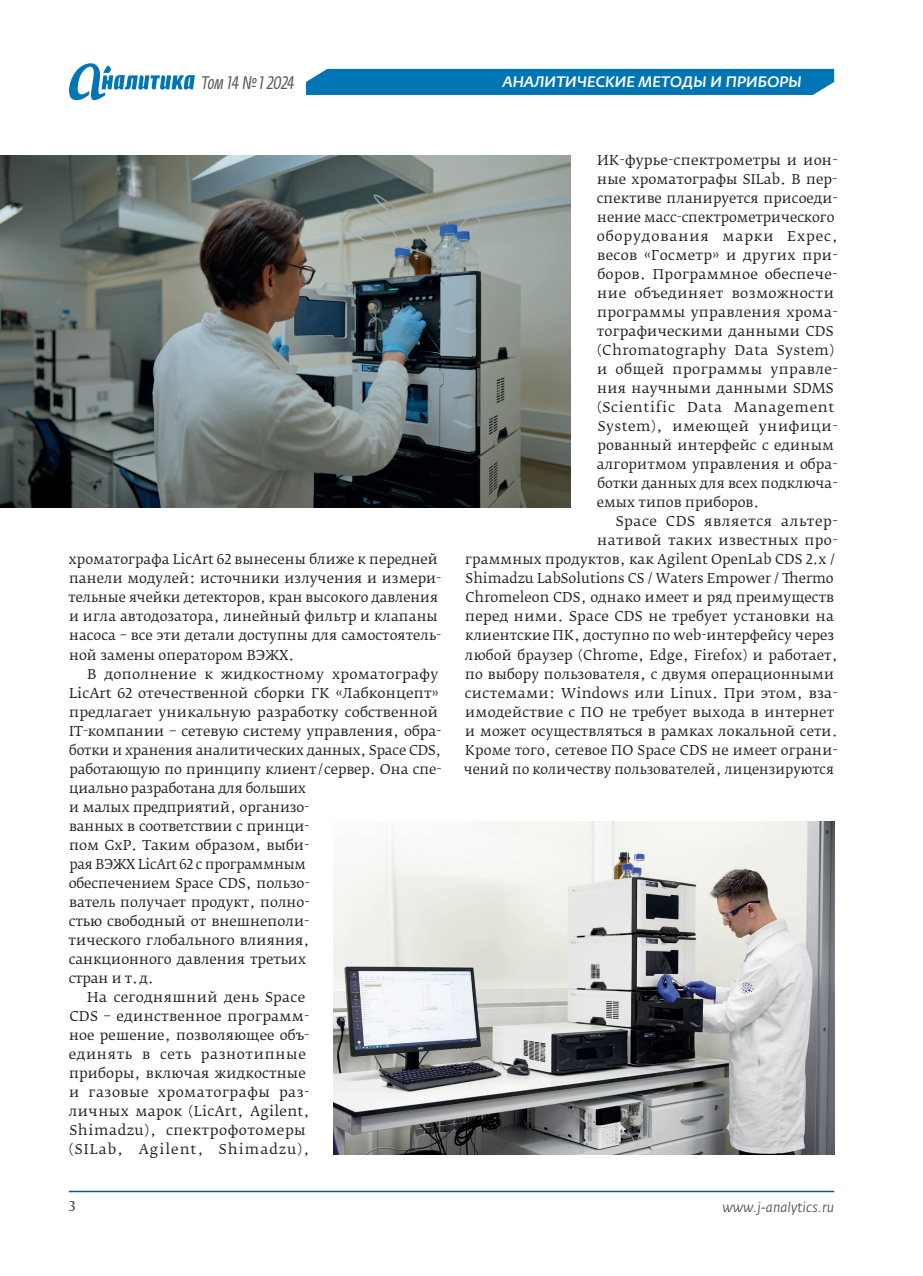
<style>
.page{position:relative;width:923px;height:1276px;background:#fff}
.page>*{position:absolute;margin:0;border:0;box-sizing:border-box;transform-origin:0 0}
.t1{font:italic 18px "Fedra Sans Cond Pro";color:#57585a}
.t2{font:italic 500 15px "Fedra Sans Pro";letter-spacing:.01em;color:#fff}
.t3{font:13.5px/19px "Fedra Serif B Pro";letter-spacing:.005em;color:#231f20}
.t4{font:13.5px "Fedra Serif B Pro";letter-spacing:-.015em;color:#231f20}
.t5{font:13.5px "Fedra Serif B Pro";letter-spacing:.04em;color:#231f20}
.t6{font:13.5px "Fedra Serif B Pro";letter-spacing:.035em;color:#231f20}
.t7{font:13.5px "Fedra Serif B Pro";letter-spacing:.07em;color:#231f20}
.t8{font:italic 13.5px "Fedra Sans Pro";color:#57585a}
.t9{font:13.5px "Fedra Serif B Pro";color:#57585a}
</style>
<div class="page">
<hr style="left:69px;top:1190px;width:765px;height:2px;background:#175887">
<div style="left:306px;top:69px;width:528px;height:26px;background:#0075b4"></div>
<svg style="left:69px;top:63px;width:126px;height:37px"></svg>
<img style="left:0;top:155px;width:570px;height:352px">
<img style="left:333px;top:821px;width:501px;height:333px">
<h1 class="t1" style="left:201px;top:71px;width:96px">Том 14 № 1 2024</h1>
<p class="t2" style="left:503px;top:72px;width:300px">АНАЛИТИЧЕСКИЕ МЕТОДЫ И ПРИБОРЫ</p>
<p class="t3" style="left:69px;top:550px;width:374px">хроматографа LicArt 62 вынесены ближе к передней панели модулей: источники излучения и измери&shy;тельные ячейки детекторов, кран высокого давления и игла автодозатора, линейный фильтр и клапаны насоса – все эти детали доступны для самостоятель&shy;ной замены оператором ВЭЖХ.</p>
<p class="t3" style="left:87px;top:664px;width:353px">В дополнение к жидкостному хроматографу</p>
<p class="t3" style="left:69px;top:683px;width:371px">LicArt 62 отечественной сборки ГК «Лабконцепт»</p>
<p class="t3" style="left:69px;top:702px;width:370px">предлагает уникальную разработку собственной</p>
<p class="t3" style="left:69px;top:721px;width:374px">IT-компании – сетевую систему управления, обра-</p>
<p class="t4" style="left:69px;top:741px;width:374px">ботки и хранения аналитических данных, Space CDS,</p>
<p class="t3" style="left:69px;top:759px;width:374px">работающую по принципу клиент / сервер. Она спе-</p>
<p class="t4" style="left:69px;top:779px;width:238px">циально разработана для больших</p>
<p class="t3" style="left:69px;top:797px;width:242px">и малых предприятий, организо-</p>
<p class="t3" style="left:69px;top:816px;width:242px">ванных в соответствии с принци-</p>
<p class="t3" style="left:69px;top:835px;width:242px">пом GxP. Таким образом, выби-</p>
<p class="t4" style="left:69px;top:855px;width:238px">рая ВЭЖХ LicArt 62 с программным</p>
<p class="t3" style="left:69px;top:873px;width:242px">обеспечением Space CDS, пользо-</p>
<p class="t3" style="left:69px;top:892px;width:242px">ватель получает продукт, полно-</p>
<p class="t3" style="left:69px;top:911px;width:242px">стью свободный от внешнеполи-</p>
<p class="t3" style="left:69px;top:930px;width:242px">тического глобального влияния,</p>
<p class="t3" style="left:69px;top:949px;width:239px">санкционного давления третьих</p>
<p class="t3" style="left:69px;top:968px;width:87px">стран и т. д.</p>
<p class="t3" style="left:87px;top:987px;width:219px">На сегодняшний день Space</p>
<p class="t3" style="left:69px;top:1006px;width:241px">CDS – единственное программ-</p>
<p class="t3" style="left:69px;top:1025px;width:242px">ное решение, позволяющее объ-</p>
<p class="t5" style="left:69px;top:1046px;width:239px">единять в сеть разнотипные</p>
<p class="t3" style="left:69px;top:1063px;width:238px">приборы, включая жидкостные</p>
<p class="t6" style="left:69px;top:1084px;width:242px">и газовые хроматографы раз-</p>
<p class="t3" style="left:69px;top:1102px;width:242px">личных марок (LicArt, Agilent,</p>
<p class="t5" style="left:69px;top:1122px;width:238px">Shimadzu), спектрофотомеры</p>
<p class="t7" style="left:69px;top:1141px;width:242px">(SILab, Agilent, Shimadzu),</p>
<p class="t3" style="left:597px;top:151px;width:243px">ИК-фурье- спектрометры и ион&shy;ные хроматографы SILab. В пер&shy;спективе планируется присоеди&shy;нение масс-спектрометрического оборудования марки Expec, весов «Госметр» и других при&shy;боров. Программное обеспече&shy;ние объединяет возможности программы управления хрома&shy;тографическими данными CDS (Chromatography Data System) и общей программы управле&shy;ния научными данными SDMS (Scientific Data Management<br>System), имеющей унифици&shy;рованный интерфейс с единым алгоритмом управления и обра&shy;ботки данных для всех подключа&shy;емых типов приборов.</p>
<p class="t6" style="left:615px;top:513px;width:223px">Space CDS является альтер-</p>
<p class="t3" style="left:597px;top:531px;width:242px">нативой таких известных про-</p>
<p class="t3" style="left:465px;top:550px;width:371px">граммных продуктов, как Agilent OpenLab CDS 2.x /</p>
<p class="t3" style="left:465px;top:569px;width:369px">Shimadzu LabSolutions CS / Waters Empower / Thermo</p>
<p class="t3" style="left:465px;top:588px;width:370px">Chromeleon CDS, однако имеет и ряд преимуществ</p>
<p class="t3" style="left:465px;top:607px;width:370px">перед ними. Space CDS не требует установки на</p>
<p class="t3" style="left:465px;top:626px;width:370px">клиентские ПК, доступно по web-интерфейсу через</p>
<p class="t3" style="left:465px;top:645px;width:374px">любой браузер (Chrome, Edge, Firefox) и работает,</p>
<p class="t3" style="left:465px;top:664px;width:370px">по выбору пользователя, с двумя операционными</p>
<p class="t3" style="left:465px;top:683px;width:374px">системами: Windows или Linux. При этом, вза-</p>
<p class="t3" style="left:465px;top:702px;width:371px">имодействие с ПО не требует выхода в интернет</p>
<p class="t3" style="left:465px;top:721px;width:374px">и может осуществляться в рамках локальной сети.</p>
<p class="t3" style="left:465px;top:740px;width:374px">Кроме того, сетевое ПО Space CDS не имеет ограни-</p>
<p class="t3" style="left:464px;top:759px;width:371px">чений по количеству пользователей, лицензируются</p>
<p class="t9" style="left:69px;top:1198px;width:8px">3</p>
<p class="t8" style="left:722px;top:1198px;width:113px">www.j-analytics.ru</p>
</div>
